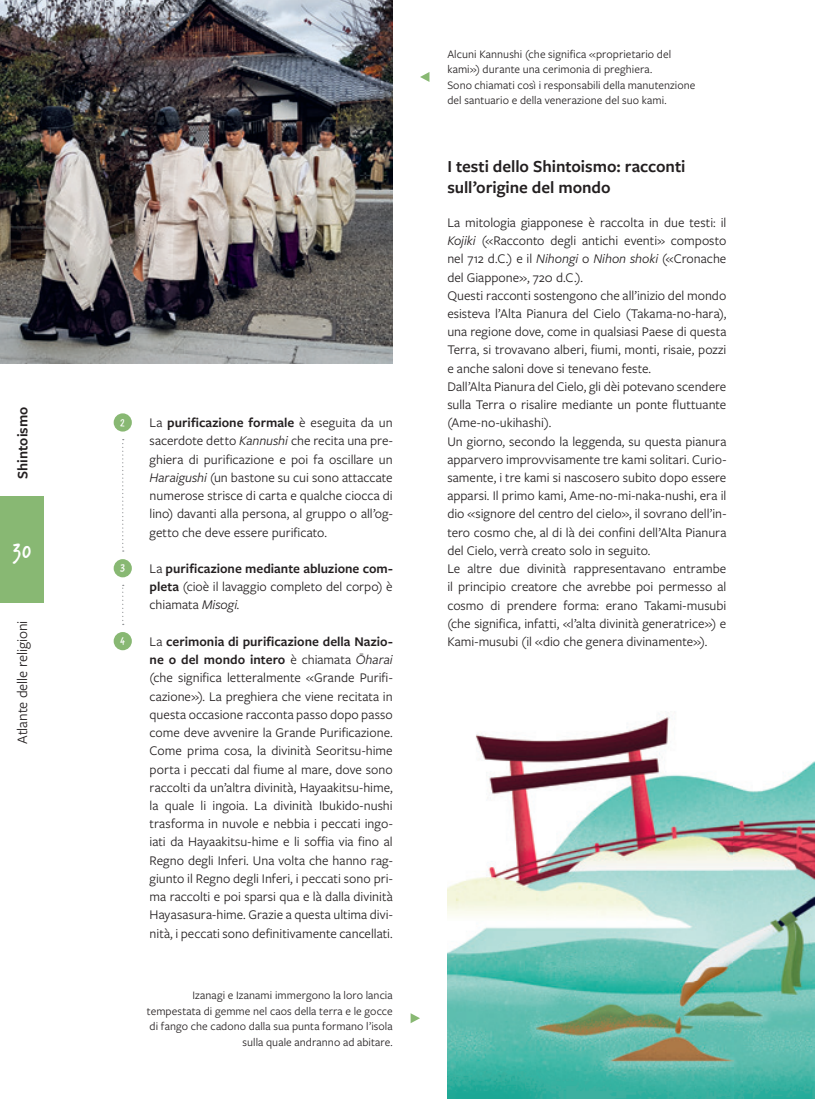
<style>
.page{position:relative;width:815px;height:1099px;background:#fff}
.page>*{position:absolute;margin:0;border:0;box-sizing:border-box;transform-origin:0 0}
.t1{font:25px "Verveine";color:#fff}
.t2{font:600 17.5px/21px "Freight Sans Pro";letter-spacing:-.005em;color:#231f20}
.t3{font:15px "Freight Sans Pro";letter-spacing:-.005em;color:#231f20}
.t4{font:600 15px "Freight Sans Pro";color:#231f20}
.t5{font:13.75px/18.2px "Freight Sans Pro";color:#231f20;text-align:justify}
.t6{font:11.88px/15.6px "Freight Sans Pro";letter-spacing:.005em;color:#231f20}
.t7{font:11.88px "Verveine";color:#fff}
.s1{font-weight:600}
.s2{font-style:italic}
</style>
<div class="page">
<img style="left:447px;top:711px;width:368px;height:387px">
<img style="left:0;top:0;width:393px;height:363px">
<svg style="left:420px;top:72px;width:9px;height:10px"></svg>
<svg style="left:411px;top:1013px;width:9px;height:10px"></svg>
<div style="left:114px;top:413px;width:18px;height:18px;background:#88b873;border-radius:50%"></div>
<svg style="left:122px;top:439px;width:2px;height:112px"></svg>
<div style="left:114px;top:559px;width:18px;height:18px;background:#88b873;border-radius:50%"></div>
<div style="left:114px;top:632px;width:18px;height:18px;background:#88b873;border-radius:50%"></div>
<svg style="left:122px;top:584px;width:2px;height:41px"></svg>
<div style="left:0;top:496px;width:44px;height:106px;background:#88b873"></div>
<p class="t4" style="left:12px;top:478px;width:73px;rotate:-90deg">Shintoismo</p>
<h1 class="t1" style="left:13px;top:533px;width:20px">30</h1>
<p class="t3" style="left:12px;top:743px;width:125px;rotate:-90deg">Atlante delle religioni</p>
<p class="t7" style="left:120px;top:414px;width:6px">2</p>
<p class="t7" style="left:120px;top:560px;width:6px">3</p>
<p class="t7" style="left:120px;top:632px;width:6px">4</p>
<p class="t5" style="left:150px;top:413px;width:245px">La <span class="s1">purificazione formale</span> è eseguita da un sacerdote detto <span class="s2">Kannushi</span> che recita una pre&shy;ghiera di purificazione e poi fa oscillare un <span class="s2">Haraigushi</span> (un bastone su cui sono attaccate numerose strisce di carta e qualche ciocca di lino) davanti alla persona, al gruppo o all’og&shy;getto che deve essere purificato.</p>
<p class="t5" style="left:150px;top:559px;width:245px">La <span class="s1">purificazione mediante abluzione com&shy;pleta</span> (cioè il lavaggio completo del corpo) è chiamata <span class="s2">Misogi.</span></p>
<p class="t5" style="left:150px;top:631px;width:245px">La <span class="s1">cerimonia di purificazione della Nazio&shy;ne o del mondo intero</span> è chiamata <span class="s2">Ōharai </span>(che significa letteralmente «Grande Purifi&shy;cazione»). La preghiera che viene recitata in questa occasione racconta passo dopo passo come deve avvenire la Grande Purificazione.<br>Come prima cosa, la divinità Seoritsu-hime porta i peccati dal fiume al mare, dove sono raccolti da un’altra divinità, Hayaakitsu-hime, la quale li ingoia. La divinità Ibukido-nushi trasforma in nuvole e nebbia i peccati ingo&shy;iati da Hayaakitsu-hime e li soffia via fino al Regno degli Inferi. Una volta che hanno rag&shy;giunto il Regno degli Inferi, i peccati sono pri&shy;ma raccolti e poi sparsi qua e là dalla divinità Hayasasura-hime. Grazie a questa ultima divi&shy;nità, i peccati sono definitivamente cancellati.</p>
<p class="t6" style="left:147px;top:986px;width:247px;text-align:right">Izanagi e Izanami immergono la loro lancia tempestata di gemme nel caos della terra e le gocce di fango che cadono dalla sua punta formano l’isola sulla quale andranno ad abitare.</p>
<p class="t6" style="left:447px;top:45px;width:250px">Alcuni Kannushi (che significa «proprietario del kami») durante una cerimonia di preghiera.<br>Sono chiamati così i responsabili della manutenzione del santuario e della venerazione del suo kami.</p>
<p class="t2" style="left:447px;top:155px;width:240px">I testi dello Shintoismo: racconti sull’origine del mondo</p>
<p class="t5" style="left:447px;top:213px;width:281px;text-align:left">La mitologia giapponese è raccolta in due testi: il <span class="s2">Kojiki</span> («Racconto degli antichi eventi» composto nel 712 d.C.) e il <span class="s2">Nihongi</span> o <span class="s2">Nihon shoki</span> («Cronache del Giappone», 720 d.C.).<br>Questi racconti sostengono che all’inizio del mondo esisteva l’Alta Pianura del Cielo (Takama-no-hara), una regione dove, come in qualsiasi Paese di questa Terra, si trovavano alberi, fiumi, monti, risaie, pozzi e anche saloni dove si tenevano feste.<br>Dall’Alta Pianura del Cielo, gli dèi potevano scendere sulla Terra o risalire mediante un ponte fluttuante (Ame-no-ukihashi).<br>Un giorno, secondo la leggenda, su questa pianura apparvero improvvisamente tre kami solitari. Curio&shy;samente, i tre kami si nascosero subito dopo essere apparsi. Il primo kami, Ame-no-mi-naka-nushi, era il dio «signore del centro del cielo», il sovrano dell’in&shy;tero cosmo che, al di là dei confini dell’Alta Pianura del Cielo, verrà creato solo in seguito.<br>Le altre due divinità rappresentavano entrambe il principio creatore che avrebbe poi permesso al cosmo di prendere forma: erano Takami-musubi (che significa, infatti, «l’alta divinità generatrice») e Kami-musubi (il «dio che genera divinamente»).</p>
</div>
